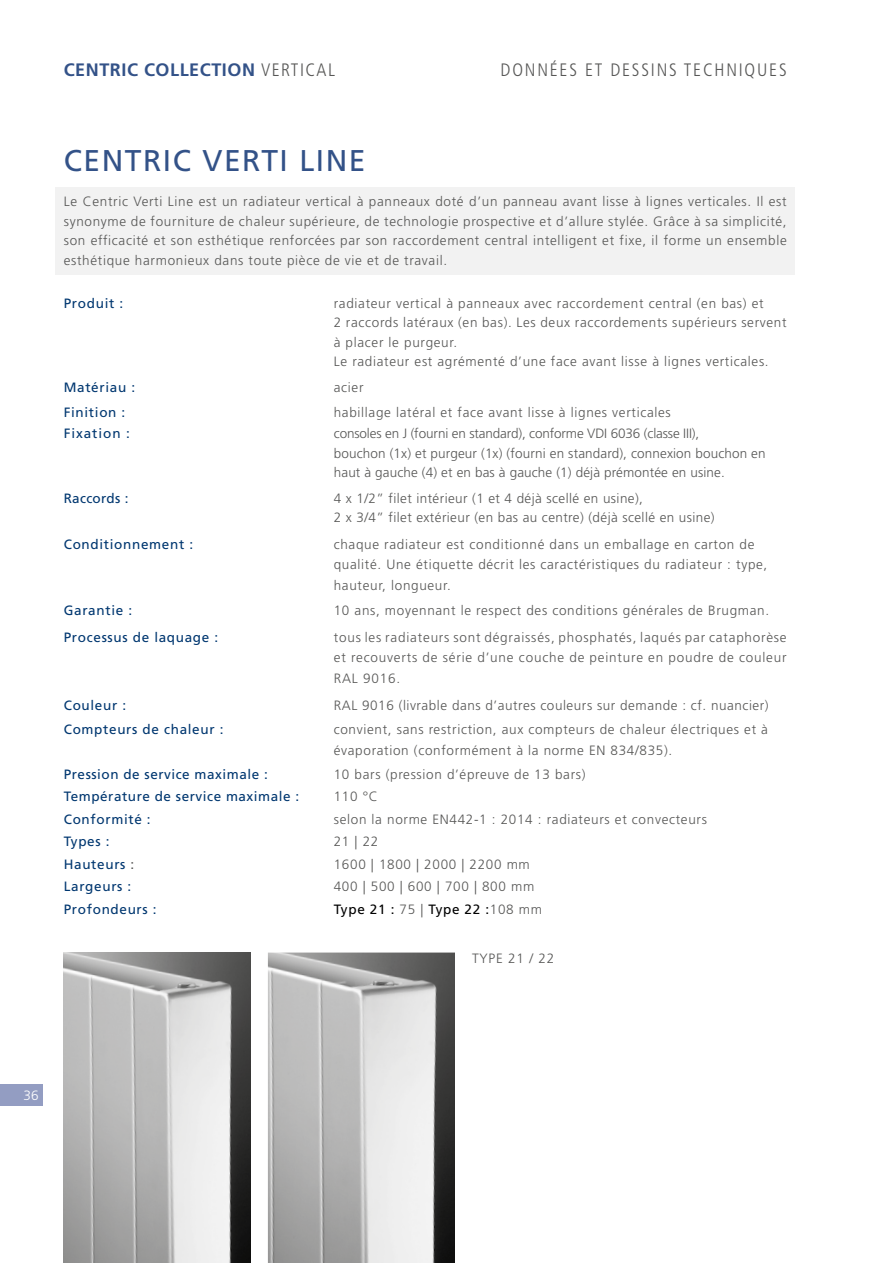
<style>
.page{position:relative;width:893px;height:1263px;background:#fff}
.page>*{position:absolute;margin:0;border:0;box-sizing:border-box;transform-origin:0 0}
.t1{font:30px "Frutiger LT Std";letter-spacing:.05em;color:#335288}
.t2{font:300 condensed 18px "Frutiger LT Std";letter-spacing:.1em;color:#575756}
.t3{font:700 18px "Frutiger LT Std";letter-spacing:.03em;color:#335288}
.t4{font:300 13.5px/19.5px "Frutiger LT Std";letter-spacing:.05em;color:#575756}
.t5{font:13.5px "Frutiger LT Std";letter-spacing:.05em;color:#003770}
.t6{font:300 13.5px/19.5px "Frutiger LT Std";letter-spacing:.01em;color:#575756}
.t7{font:300 13.5px/19.5px "Frutiger LT Std";letter-spacing:.03em;color:#575756}
.t8{font:13.5px "Frutiger LT Std";letter-spacing:.05em;color:#000}
.t9{font:13.5px "Frutiger LT Std";letter-spacing:.07em;color:#003770}
.t10{font:13.5px "Frutiger LT Std";letter-spacing:.02em;color:#003770}
.t11{font:300 13.5px "Frutiger LT Std";color:#fff}
.s1{font-weight:300;font-stretch:condensed;color:#575756}
.s2{color:#575756}
.s3{font-weight:300;color:#575756}
</style>
<div class="page">
<div style="left:0;top:1084px;width:43px;height:22px;background:#939dc2"></div>
<div style="left:55px;top:187px;width:740px;height:88px;background:#f2f2f2"></div>
<img style="left:64px;top:952px;width:187px;height:311px">
<img style="left:268px;top:952px;width:187px;height:311px">
<h2 class="t3" style="left:64px;top:59px;width:273px">CENTRIC COLLECTION <span class="s1">VERTICAL</span></h2>
<h2 class="t2" style="left:501px;top:59px;width:288px">DONNÉES ET DESSINS TECHNIQUES</h2>
<h1 class="t1" style="left:64px;top:143px;width:303px">CENTRIC VERTI LINE</h1>
<p class="t4" style="left:64px;top:192px;width:724px;text-align:justify">Le Centric Verti Line est un radiateur vertical à panneaux doté d’un panneau avant lisse à lignes verticales. Il est synonyme de fourniture de chaleur supérieure, de technologie prospective et d’allure stylée. Grâce à sa simplicité, son efficacité et son esthétique renforcées par son raccordement central intelligent et fixe, il forme un ensemble esthétique harmonieux dans toute pièce de vie et de travail.</p>
<p class="t5" style="left:64px;top:295px;width:61px">Produit :</p>
<p class="t4" style="left:334px;top:294px;width:454px">radiateur vertical à panneaux avec raccordement central (en bas) et<br>2 raccords latéraux (en bas). Les deux raccordements supérieurs servent à placer le purgeur.<br>Le radiateur est agrémenté d’une face avant lisse à lignes verticales.</p>
<p class="t5" style="left:64px;top:379px;width:73px">Matériau :</p>
<p class="t4" style="left:334px;top:378px;width:31px">acier</p>
<p class="t5" style="left:64px;top:405px;width:63px">Finition :</p>
<p class="t4" style="left:334px;top:403px;width:339px">habillage latéral et face avant lisse à lignes verticales</p>
<p class="t9" style="left:64px;top:426px;width:68px">Fixation :</p>
<p class="t6" style="left:334px;top:424px;width:433px">consoles en J (fourni en standard), conforme VDI 6036 (classe III),<br>bouchon (1x) et purgeur (1x) (fourni en standard), connexion bouchon en haut à gauche (4) et en bas à gauche (1) déjà prémontée en usine.</p>
<p class="t10" style="left:64px;top:490px;width:66px">Raccords :</p>
<p class="t7" style="left:334px;top:489px;width:382px">4 x 1/2” filet intérieur (1 et 4 déjà scellé en usine),<br>2 x 3/4” filet extérieur (en bas au centre) (déjà scellé en usine)</p>
<p class="t5" style="left:64px;top:537px;width:131px">Conditionnement :</p>
<p class="t4" style="left:334px;top:535px;width:435px">chaque radiateur est conditionné dans un emballage en carton de qualité. Une étiquette décrit les caractéristiques du radiateur : type,</p>
<p class="t4" style="left:334px;top:576px;width:119px">hauteur, longueur.</p>
<p class="t5" style="left:64px;top:603px;width:70px">Garantie :</p>
<p class="t4" style="left:334px;top:601px;width:437px">10 ans, moyennant le respect des conditions générales de Brugman.</p>
<p class="t5" style="left:64px;top:630px;width:156px">Processus de laquage :</p>
<p class="t4" style="left:334px;top:628px;width:454px">tous les radiateurs sont dégraissés, phosphatés, laqués par cataphorèse et recouverts de série d’une couche de peinture en poudre de couleur</p>
<p class="t4" style="left:334px;top:669px;width:68px">RAL 9016.</p>
<p class="t5" style="left:64px;top:697px;width:64px">Couleur :</p>
<p class="t4" style="left:334px;top:696px;width:436px">RAL 9016 (livrable dans d’autres couleurs sur demande : cf. nuancier)</p>
<p class="t5" style="left:64px;top:721px;width:161px">Compteurs de chaleur :</p>
<p class="t4" style="left:334px;top:719px;width:436px;line-height:21px">convient, sans restriction, aux compteurs de chaleur électriques et à évaporation (conformément à la norme EN 834/835).</p>
<p class="t5" style="left:64px;top:766px;width:205px">Pression de service maximale :</p>
<p class="t4" style="left:334px;top:765px;width:253px">10 bars (pression d’épreuve de 13 bars)</p>
<p class="t5" style="left:64px;top:789px;width:237px">Température de service maximale :</p>
<p class="t4" style="left:334px;top:787px;width:46px">110 °C</p>
<p class="t5" style="left:64px;top:811px;width:88px">Conformité :</p>
<p class="t4" style="left:334px;top:810px;width:375px">selon la norme EN442-1 : 2014 : radiateurs et convecteurs</p>
<p class="t5" style="left:64px;top:834px;width:47px">Types :</p>
<p class="t4" style="left:334px;top:832px;width:46px">21 | 22</p>
<p class="t5" style="left:64px;top:856px;width:72px">Hauteurs <span class="s2">:</span></p>
<p class="t4" style="left:334px;top:855px;width:198px">1600 | 1800 | 2000 | 2200 mm</p>
<p class="t5" style="left:64px;top:879px;width:69px">Largeurs :</p>
<p class="t4" style="left:334px;top:877px;width:202px">400 | 500 | 600 | 700 | 800 mm</p>
<p class="t5" style="left:64px;top:901px;width:94px">Profondeurs :</p>
<p class="t8" style="left:334px;top:901px;width:210px">Type 21 : <span class="s3">75 |</span> Type 22 :<span class="s3">108 mm</span></p>
<p class="t4" style="left:472px;top:948px;width:84px">TYPE 21 / 22</p>
<p class="t11" style="left:24px;top:1087px;width:17px">36</p>
</div>
